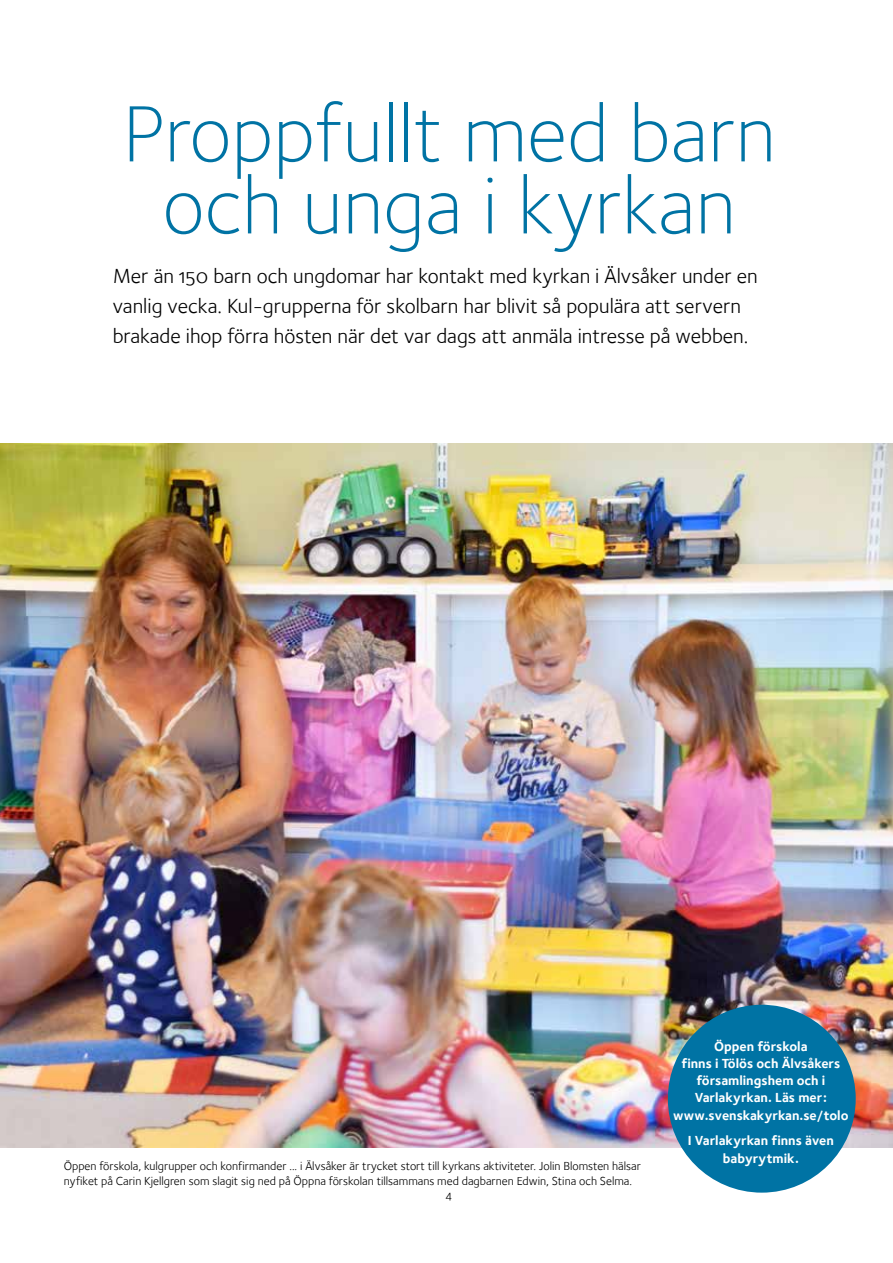
<style>
.page{position:relative;width:893px;height:1263px;background:#fff}
.page>*{position:absolute;margin:0;border:0;box-sizing:border-box;transform-origin:0 0}
.t1{font:82.5px/72px "Foundry Sterling Light OSF";color:#0073a4;text-align:center}
.t2{font:21px/30px "Foundry Sterling Book OSF";color:#000}
.t3{font:13.5px/17.2px "Foundry Sterling Bold OSF";color:#fff;text-align:center}
.t4{font:12px/15px "Foundry Sterling Book OSF";color:#000}
</style>
<div class="page">
<img style="left:0;top:444px;width:893px;height:703px">
<div style="left:668px;top:1005px;width:188px;height:187px;background:#0073a4;border-radius:50%"></div>
<h1 class="t1" style="left:122px;top:97px;width:655px">Proppfullt med barn och unga i kyrkan</h1>
<h2 class="t2" style="left:113px;top:261px;width:647px">Mer än 150 barn och ungdomar har kontakt med kyrkan i Älvsåker under en vanlig vecka. Kul-grupperna för skolbarn har blivit så populära att servern brakade ihop förra hösten när det var dags att anmäla intresse på webben.</h2>
<p class="t4" style="left:64px;top:1158px;width:579px">Öppen förskola, kulgrupper och konfirmander ... i Älvsåker är trycket stort till kyrkans aktiviteter. Jolin Blomsten hälsar nyfiket på Carin Kjellgren som slagit sig ned på Öppna förskolan tillsammans med dagbarnen Edwin, Stina och Selma.</p>
<p class="t4" style="left:446px;top:1188px;width:7px">4</p>
<p class="t3" style="left:673px;top:1037px;width:177px">Öppen förskola<br>finns i Tölös och Älvsåkers församlingshem och i<br>Varlakyrkan. Läs mer: www.svenskakyrkan.se/tolo</p>
<p class="t3" style="left:688px;top:1132px;width:147px">I Varlakyrkan finns även babyrytmik.</p>
</div>
